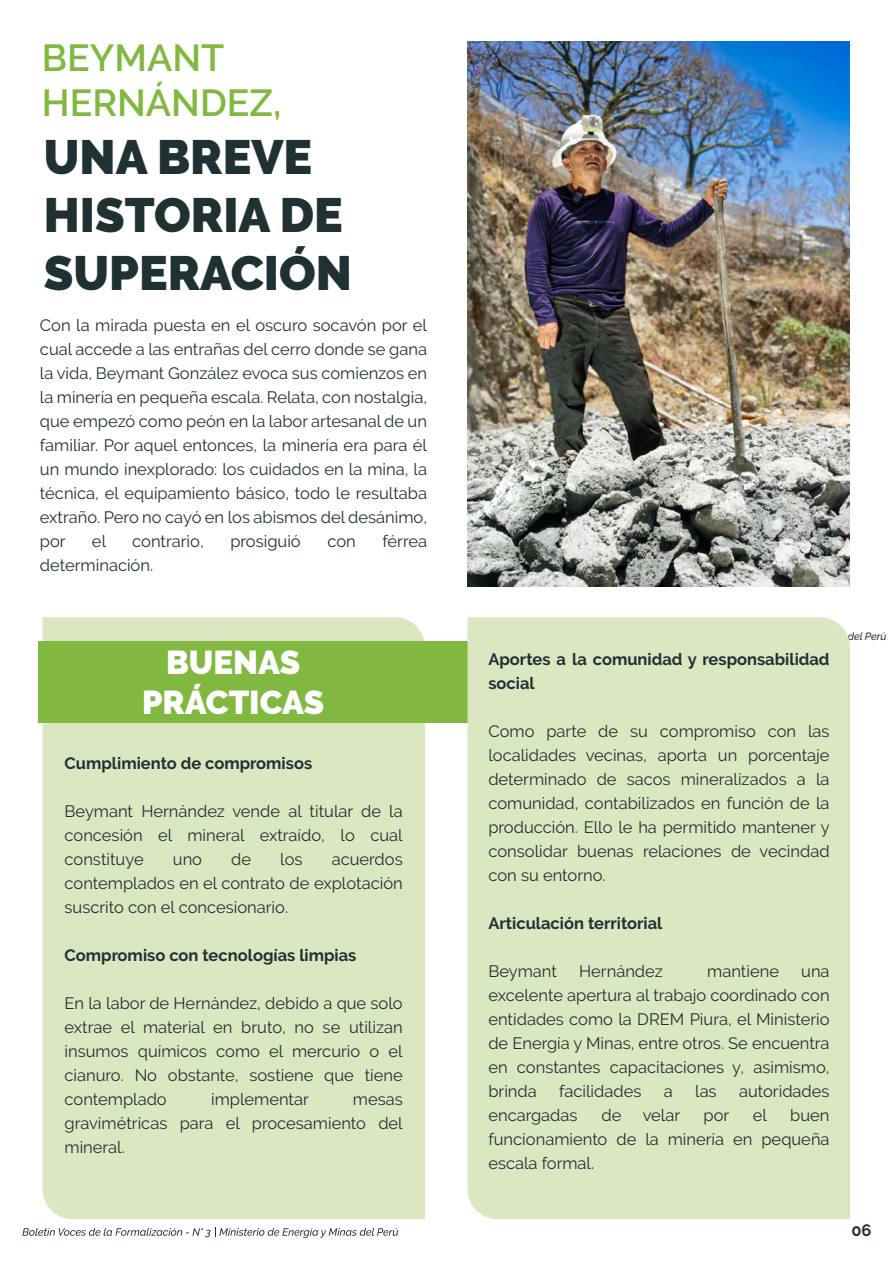
<style>
.page{position:relative;width:893px;height:1263px;background:#fff}
.page>*{position:absolute;margin:0;border:0;box-sizing:border-box;transform-origin:0 0}
.t1{font:900 48px/57.6px "Raleway";color:#1f3133}
.t2{font:600 37.5px/45px "Raleway";color:#80b840}
.t3{font:900 33px/39.6px "Raleway";color:#fff;text-align:center}
.t4{font:16.5px/24px "Raleway";color:#1f3133;text-align:justify}
.t5{font:700 16.5px/24px "Raleway";color:#1f3133}
</style>
<div class="page">
<div style="left:42px;top:617px;width:383px;height:602px;background:#dbe7c0"></div>
<div style="left:38px;top:641px;width:447px;height:82px;background:#80b840"></div>
<svg style="left:22px;top:1227px;width:376px;height:11px"></svg>
<div style="left:467px;top:617px;width:383px;height:602px;background:#dbe7c0"></div>
<img style="left:468px;top:42px;width:382px;height:545px">
<h2 class="t2" style="left:42px;top:35px;width:241px">BEYMANT<br>HERNÁNDEZ,</h2>
<h1 class="t1" style="left:44px;top:129px;width:310px">UNA BREVE<br>HISTORIA DE<br>SUPERACIÓN</h1>
<p class="t4" style="left:40px;top:313px;width:389px">Con la mirada puesta en el oscuro socavón por el cual accede a las entrañas del cerro donde se gana la vida, Beymant González evoca sus comienzos en la minería en pequeña escala. Relata, con nostalgia, que empezó como peón en la labor artesanal de un familiar. Por aquel entonces, la minería era para él un mundo inexplorado: los cuidados en la mina, la técnica, el equipamiento básico, todo le resultaba extraño. Pero no cayó en los abismos del desánimo, por</p>
<p class="t4" style="left:92px;top:529px;width:16px">el</p>
<p class="t4" style="left:132px;top:529px;width:73px">contrario,</p>
<p class="t4" style="left:230px;top:529px;width:72px">prosiguió</p>
<p class="t4" style="left:327px;top:529px;width:30px">con</p>
<p class="t4" style="left:382px;top:529px;width:46px">férrea</p>
<p class="t4" style="left:40px;top:553px;width:115px">determinación.</p>
<h3 class="t3" style="left:142px;top:643px;width:184px">BUENAS<br>PRÁCTICAS</h3>
<p class="t5" style="left:488px;top:647px;width:343px">Aportes a la comunidad y responsabilidad social</p>
<p class="t4" style="left:488px;top:719px;width:343px">Como parte de su compromiso con las localidades vecinas, aporta un porcentaje determinado de sacos mineralizados a la comunidad, contabilizados en función de la producción. Ello le ha permitido mantener y consolidar buenas relaciones de vecindad con su entorno.</p>
<p class="t5" style="left:488px;top:911px;width:176px">Articulación territorial</p>
<p class="t4" style="left:488px;top:959px;width:70px">Beymant</p>
<p class="t4" style="left:579px;top:959px;width:85px">Hernández</p>
<p class="t4" style="left:707px;top:959px;width:73px">mantiene</p>
<p class="t5" style="left:65px;top:751px;width:249px">Cumplimiento de compromisos</p>
<p class="t4" style="left:65px;top:799px;width:340px">Beymant Hernández vende al titular de la concesión el mineral extraído, lo cual constituye</p>
<p class="t4" style="left:65px;top:847px;width:340px;text-indent:267px">acuerdos contemplados en el contrato de explotación suscrito con el concesionario.</p>
<p class="t5" style="left:65px;top:943px;width:293px">Compromiso con tecnologías limpias</p>
<p class="t4" style="left:65px;top:991px;width:340px">En la labor de Hernández, debido a que solo extrae el material en bruto, no se utilizan insumos químicos como el mercurio o el cianuro. No obstante, sostiene que tiene contemplado</p>
<p class="t4" style="left:173px;top:847px;width:31px">uno</p>
<p class="t4" style="left:231px;top:847px;width:21px">de</p>
<p class="t4" style="left:280px;top:847px;width:24px">los</p>
<p class="t4" style="left:488px;top:959px;width:343px;text-indent:313px">una excelente apertura al trabajo coordinado con entidades como la DREM Piura, el Ministerio de Energía y Minas, entre otros. Se encuentra en constantes capacitaciones y, asimismo, brinda</p>
<p class="t4" style="left:559px;top:1079px;width:84px">facilidades</p>
<p class="t4" style="left:664px;top:1079px;width:10px">a</p>
<p class="t4" style="left:695px;top:1079px;width:23px">las</p>
<p class="t4" style="left:739px;top:1079px;width:92px">autoridades</p>
<p class="t4" style="left:488px;top:1103px;width:91px">encargadas</p>
<p class="t4" style="left:601px;top:1103px;width:21px">de</p>
<p class="t4" style="left:643px;top:1103px;width:39px">velar</p>
<p class="t4" style="left:704px;top:1103px;width:27px">por</p>
<p class="t4" style="left:753px;top:1103px;width:16px">el</p>
<p class="t4" style="left:211px;top:1087px;width:99px">implementar</p>
<p class="t4" style="left:65px;top:1087px;width:340px;text-indent:288px">mesas gravimétricas para el procesamiento del mineral.</p>
<p class="t4" style="left:488px;top:1103px;width:343px;text-indent:302px">buen funcionamiento de la minería en pequeña escala formal.</p>
<p class="t5" style="left:851px;top:1219px;width:22px">06</p>
</div>
